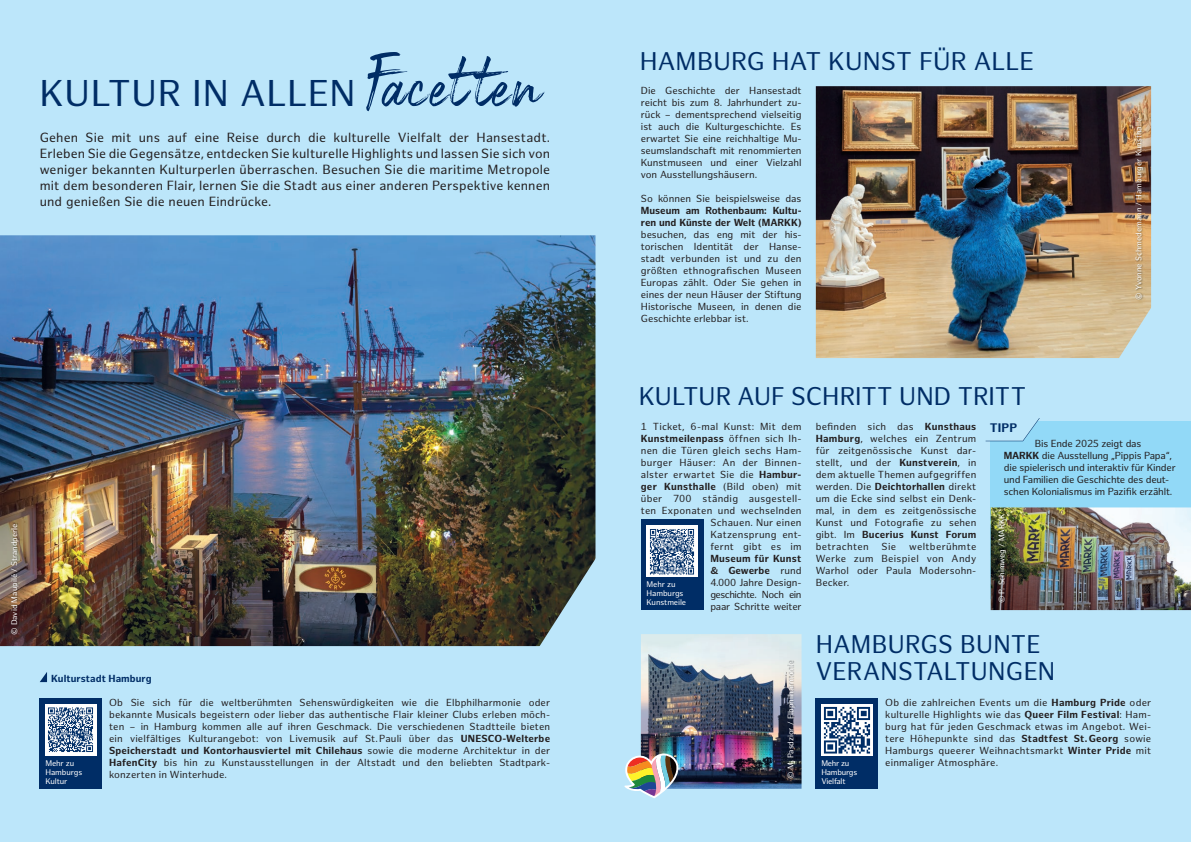
<style>
.page{position:relative;width:1191px;height:842px;background:#bce6fa}
.page>*{position:absolute;margin:0;border:0;box-sizing:border-box;transform-origin:0 0}
.t1{font:36.4px "Hamburg Sans";letter-spacing:.01em;color:#002d66}
.t2{font:25px/27px "Hamburg Sans";letter-spacing:.005em;color:#002d66}
.t3{font:13px/16px "Hamburg Sans";letter-spacing:.01em;color:#231f20;text-align:justify}
.t4{font:700 12.1px "Hamburg Sans";color:#002d66}
.t5{font:10px/12px "Hamburg Sans";letter-spacing:.005em;color:#231f20;text-align:justify}
.t6{font:10px/12px "Hamburg Sans";letter-spacing:-.02em;color:#231f20}
.t7{font:700 10px/12px "Hamburg Sans";color:#231f20}
.t8{font:700 10px "Hamburg Sans";letter-spacing:.005em;color:#002d66}
.t9{font:8px/9px "Hamburg Sans";letter-spacing:-.01em;color:#fff}
.t10{font:8px/9px "Hamburg Sans";letter-spacing:-.03em;color:#fff}
.s1{font-family:"Black Vosten";font-size:54.7px}
.s2{font-weight:700}
</style>
<div class="page">
<img style="left:816px;top:86px;width:335px;height:272px">
<img style="left:0;top:235px;width:595px;height:411px">
<img style="left:11px;top:522px;width:8px;height:112px">
<svg style="left:40px;top:672px;width:7px;height:10px"></svg>
<svg style="left:533px;top:553px;width:63px;height:94px"></svg>
<div style="left:990px;top:421px;width:201px;height:178px;background:#92d9f7"></div>
<svg style="left:985px;top:418px;width:54px;height:23px"></svg>
<img style="left:990px;top:507px;width:201px;height:103px">
<div style="left:40px;top:698px;width:62px;height:91px;background:#002d66"></div>
<div style="left:45px;top:704px;width:51px;height:51px;background:#fff"></div>
<img style="left:48px;top:707px;width:45px;height:45px">
<svg style="left:1110px;top:302px;width:42px;height:56px"></svg>
<div style="left:641px;top:520px;width:62px;height:90px;background:#002d66"></div>
<div style="left:646px;top:526px;width:51px;height:51px;background:#fff"></div>
<img style="left:649px;top:529px;width:46px;height:45px">
<img style="left:641px;top:634px;width:160px;height:155px">
<img style="left:624px;top:749px;width:58px;height:50px">
<div style="left:815px;top:698px;width:63px;height:91px;background:#002d66"></div>
<div style="left:821px;top:704px;width:51px;height:51px;background:#fff"></div>
<img style="left:823px;top:706px;width:48px;height:48px">
<img style="left:998px;top:512px;width:9px;height:90px">
<img style="left:787px;top:661px;width:8px;height:116px">
<img style="left:1135px;top:118px;width:9px;height:183px">
<h1 class="t1" style="left:40px;top:72px;width:501px">KULTUR IN ALLEN <span class="s1">Facet ten</span></h1>
<p class="t3" style="left:40px;top:130px;width:512px">Gehen Sie mit uns auf eine Reise durch die kulturelle Vielfalt der Hansestadt.<br>Erleben Sie die Gegensätze, entdecken Sie kulturelle Highlights und lassen Sie sich von weniger bekannten Kulturperlen überraschen. Besuchen Sie die maritime Metropole mit dem besonderen Flair, lernen Sie die Stadt aus einer anderen Perspektive kennen und genießen Sie die neuen Eindrücke.</p>
<p class="t9" style="left:10px;top:635px;width:113px;rotate:-90deg">© David Maupilé / Strandperle</p>
<p class="t8" style="left:51px;top:673px;width:102px">Kulturstadt Hamburg</p>
<p class="t5" style="left:109px;top:697px;width:442px">Ob Sie sich für die weltberühmten Sehenswürdigkeiten wie die Elbphilharmonie oder bekannte Musicals begeistern oder lieber das authentische Flair kleiner Clubs erleben möch&shy;ten – in Hamburg kommen alle auf ihren Geschmack. Die verschiedenen Stadtteile bieten ein vielfältiges Kulturangebot: von Livemusik auf St. Pauli über das <span class="s2">UNESCO-Welterbe Speicherstadt und Kontorhausviertel mit Chilehaus</span> sowie die moderne Architektur in der <span class="s2">HafenCity</span> bis hin zu Kunstausstellungen in der Altstadt und den beliebten Stadtpark&shy;konzerten in Winterhude.</p>
<p class="t9" style="left:45px;top:759px;width:39px">Mehr zu<br>Hamburgs<br>Kultur</p>
<h2 class="t2" style="left:640px;top:49px;width:396px">HAMBURG HAT KUNST FÜR ALLE</h2>
<p class="t5" style="left:641px;top:85px;width:162px">Die Geschichte der Hansestadt reicht bis zum 8. Jahrhundert zu&shy;rück – dementsprechend vielseitig ist auch die Kulturgeschichte. Es erwartet Sie eine reichhaltige Mu&shy;seumslandschaft mit renommierten Kunstmuseen und einer Vielzahl von Ausstellungshäusern.</p>
<p class="t5" style="left:641px;top:193px;width:162px">So können Sie beispielsweise das</p>
<p class="t7" style="left:641px;top:205px;width:162px">Museum am Rothenbaum: Kultu&shy;ren und Künste der Welt (MARKK)</p>
<p class="t5" style="left:641px;top:229px;width:162px">besuchen, das eng mit der his&shy;torischen Identität der Hanse&shy;stadt verbunden ist und zu den größten ethnografischen Museen Europas zählt. Oder Sie gehen in eines der neun Häuser der Stiftung Historische Museen, in denen die Geschichte erlebbar ist.</p>
<h2 class="t2" style="left:639px;top:384px;width:389px">KULTUR AUF SCHRITT UND TRITT</h2>
<p class="t9" style="left:1134px;top:300px;width:183px;rotate:-90deg">© Yvonne Schmedemann / Hamburger Kunsthalle</p>
<p class="t5" style="left:641px;top:421px;width:162px;text-align:right">1 Ticket, 6-mal Kunst: Mit dem<br><span class="s2">Kunstmeilenpass</span> öffnen sich Ih&shy;nen die Türen gleich sechs Ham&shy;burger Häuser: An der Binnen&shy;alster erwartet Sie die <span class="s2">Hambur&shy;ger Kunsthalle</span> (Bild oben) mit über 700 ständig ausgestell&shy;ten Exponaten und wechselnden<br>Schauen. Nur einen<br>Katzensprung ent-<br>fernt gibt es im</p>
<p class="t5" style="left:710px;top:553px;width:93px"><span class="s2">Museum für Kunst &amp; Gewerbe</span> rund 4.000 Jahre Design&shy;geschichte. Noch ein paar Schritte weiter</p>
<p class="t9" style="left:646px;top:580px;width:41px">Mehr zu<br>Hamburgs<br>Kunstmeile</p>
<p class="t9" style="left:786px;top:779px;width:118px;rotate:-90deg">© M. Pasdzior / Elbphilharmonie</p>
<p class="t5" style="left:815px;top:421px;width:162px">befinden sich das <span class="s2">Kunsthaus Hamburg</span>, welches ein Zentrum für zeitgenössische Kunst dar&shy;stellt, und der <span class="s2">Kunstverein</span>, in dem aktuelle Themen aufgegriffen werden. Die <span class="s2">Deichtorhallen</span> direkt um die Ecke sind selbst ein Denk&shy;mal, in dem es zeitgenössische Kunst und Fotografie zu sehen gibt. Im <span class="s2">Bucerius Kunst Forum </span>betrachten</p>
<p class="t5" style="left:881px;top:541px;width:16px">Sie</p>
<p class="t5" style="left:815px;top:541px;width:162px;text-indent:94px">weltberühmte Werke zum Beispiel von Andy Warhol oder Paula Modersohn-Becker.</p>
<p class="t4" style="left:989px;top:421px;width:29px">TIPP</p>
<p class="t6" style="left:1003px;top:438px;width:173px;text-indent:31px">Bis Ende 2025 zeigt das <span class="s2">MARKK</span> die Ausstellung „Pippis Papa“, die spielerisch und interaktiv für Kinder und Familien die Geschichte des deut&shy;schen Kolonialismus im Pazifik erzählt.</p>
<p class="t9" style="left:997px;top:603px;width:92px;rotate:-90deg">© P. Schimweg / MARKK</p>
<h2 class="t2" style="left:816px;top:631px;width:241px">HAMBURGS BUNTE<br>VERANSTALTUNGEN</h2>
<p class="t10" style="left:821px;top:759px;width:37px">Mehr zu<br>Hamburgs<br>Vielfalt</p>
<p class="t5" style="left:885px;top:697px;width:267px">Ob die zahlreichen Events um die <span class="s2">Hamburg Pride</span> oder kulturelle Highlights wie das <span class="s2">Queer Film Festival</span>: Ham&shy;burg hat für jeden Geschmack etwas im Angebot. Wei&shy;tere Höhepunkte sind das <span class="s2">Stadtfest St. Georg</span> sowie Hamburgs queerer Weihnachtsmarkt <span class="s2">Winter Pride</span> mit einmaliger Atmosphäre.</p>
</div>
